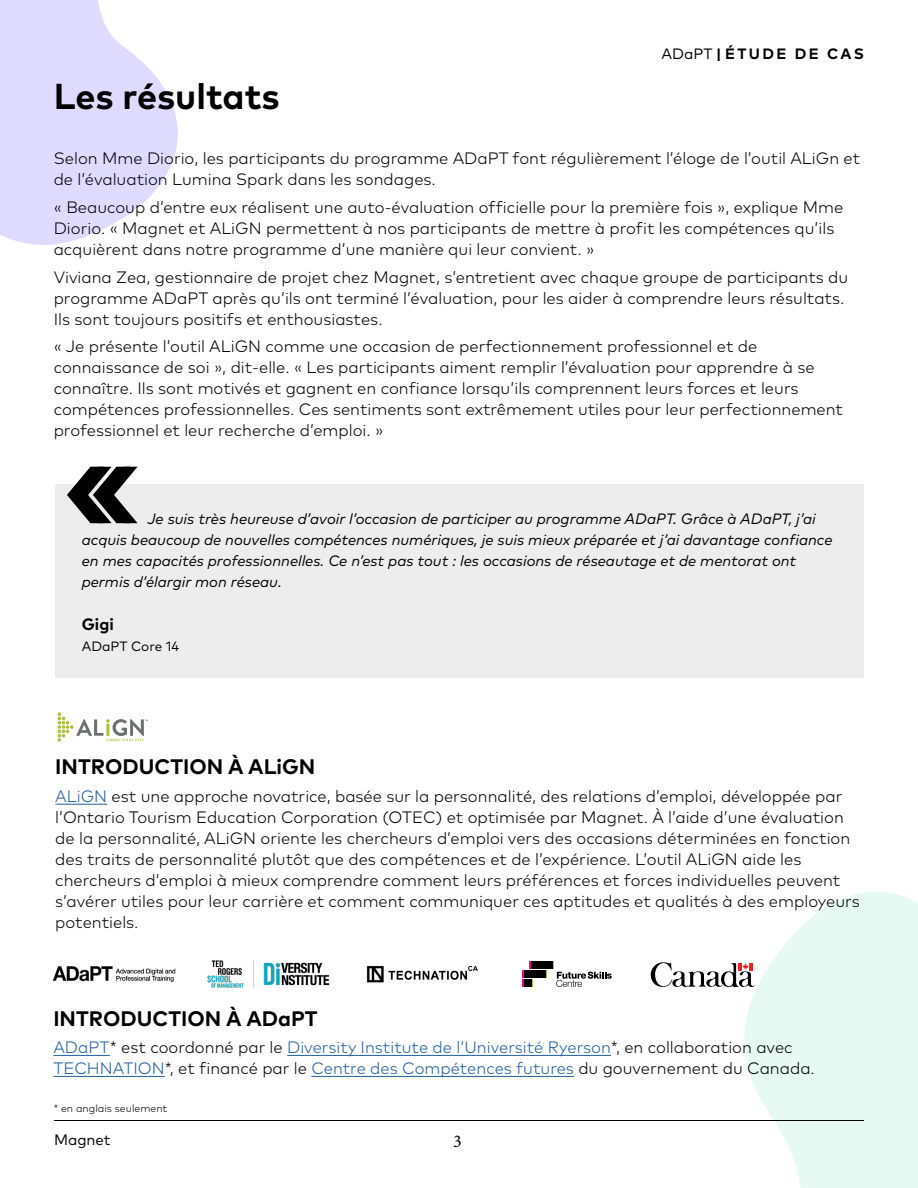
<style>
.page{position:relative;width:918px;height:1188px;background:#fff}
.page>*{position:absolute;margin:0;border:0;box-sizing:border-box;transform-origin:0 0}
.t1{font:700 36px "Mark Pro";color:#000}
.t2{font:700 21px "Mark Pro";color:#000}
.t3{font:18px "Minion Pro";color:#000}
.t4{font:300 16.5px/21px "Mark Pro";color:#000}
.t5{font:300 16.5px/21px "Mark Pro";color:#215e9e}
.t6{font:700 16.5px "Mark Pro";color:#000}
.t7{font:italic 15px/21px "Mark Pro";color:#000}
.t8{font:700 15px "Mark Pro";letter-spacing:.155em;color:#000101}
.t9{font:15px "Mark Pro";color:#000}
.t10{font:13.5px "Mark Pro";color:#000}
.t11{font:300 10.5px "Mark Pro";color:#000}
.s1{font-weight:400;color:#000}
.s2{color:#000}
.s3{color:#215e9e}
</style>
<div class="page">
<hr style="left:54px;top:1120px;width:810px;height:1px;background:#000">
<svg style="left:734px;top:892px;width:184px;height:296px;fill:#e6faf3"></svg>
<svg style="left:0;top:0;width:178px;height:245px;fill:#dedbff"></svg>
<hr style="left:55px;top:804px;width:52px;height:1px;background:#215e9e">
<svg style="left:58px;top:712px;width:90px;height:30px"></svg>
<hr style="left:53px;top:1055px;width:57px;height:1px;background:#215e9e">
<hr style="left:287px;top:1055px;width:324px;height:1px;background:#215e9e">
<hr style="left:53px;top:1076px;width:112px;height:1px;background:#215e9e">
<hr style="left:311px;top:1076px;width:263px;height:1px;background:#215e9e">
<img style="left:53px;top:967px;width:123px;height:15px">
<img style="left:207px;top:961px;width:122px;height:27px">
<img style="left:366px;top:965px;width:112px;height:18px">
<div style="left:531px;top:962px;width:22px;height:7px;background:#000"></div>
<svg style="left:545px;top:971px;width:2px;height:7px"></svg>
<div style="left:524px;top:971px;width:21px;height:7px;background:#000"></div>
<svg style="left:522px;top:962px;width:11px;height:25px"></svg>
<div style="left:524px;top:980px;width:7px;height:7px;background:#000"></div>
<svg style="left:553px;top:962px;width:59px;height:25px"></svg>
<svg style="left:651px;top:962px;width:104px;height:25px"></svg>
<div style="left:55px;top:485px;width:808px;height:193px;background:#ededed"></div>
<svg style="left:67px;top:467px;width:71px;height:56px"></svg>
<h1 class="t1" style="left:54px;top:69px;width:228px">Les résultats</h1>
<p class="t8" style="left:661px;top:42px;width:204px"><span class="s1">ADaPT</span> <span class="s2">|</span> ÉTUDE DE CAS</p>
<p class="t4" style="left:54px;top:147px;width:808px">Selon Mme Diorio, les participants du programme ADaPT font régulièrement l’éloge de l’outil ALiGn et de l’évaluation Lumina Spark dans les sondages.</p>
<p class="t4" style="left:54px;top:195px;width:791px">« Beaucoup d’entre eux réalisent une auto-évaluation officielle pour la première fois », explique Mme<br>Diorio. « Magnet et ALiGN permettent à nos participants de mettre à profit les compétences qu’ils acquièrent dans notre programme d’une manière qui leur convient. »</p>
<p class="t4" style="left:54px;top:265px;width:796px">Viviana Zea, gestionnaire de projet chez Magnet, s’entretient avec chaque groupe de participants du programme ADaPT après qu’ils ont terminé l’évaluation, pour les aider à comprendre leurs résultats.<br>Ils sont toujours positifs et enthousiastes.</p>
<p class="t4" style="left:54px;top:335px;width:791px">« Je présente l’outil ALiGN comme une occasion de perfectionnement professionnel et de connaissance de soi », dit-elle. « Les participants aiment remplir l’évaluation pour apprendre à se connaître. Ils sont motivés et gagnent en confiance lorsqu’ils comprennent leurs forces et leurs compétences professionnelles. Ces sentiments sont extrêmement utiles pour leur perfectionnement professionnel et leur recherche d’emploi. »</p>
<p class="t7" style="left:82px;top:507px;width:752px;text-indent:66px">Je suis très heureuse d’avoir l’occasion de participer au programme ADaPT. Grâce à ADaPT, j’ai acquis beaucoup de nouvelles compétences numériques, je suis mieux préparée et j’ai davantage confiance en mes capacités professionnelles. Ce n’est pas tout : les occasions de réseautage et de mentorat ont permis d’élargir mon réseau.</p>
<p class="t6" style="left:82px;top:611px;width:34px">Gigi</p>
<p class="t10" style="left:82px;top:636px;width:99px">ADaPT Core 14</p>
<p class="t2" style="left:55px;top:751px;width:262px">INTRODUCTION À ALiGN</p>
<p class="t4" style="left:55px;top:784px;width:806px"><span class="s3">ALiGN</span> est une approche novatrice, basée sur la personnalité, des relations d’emploi, développée par l’Ontario Tourism Education Corporation (OTEC) et optimisée par Magnet. À l’aide d’une évaluation de la personnalité, ALiGN oriente les chercheurs d’emploi vers des occasions déterminées en fonction des traits de personnalité plutôt que des compétences et de l’expérience. L’outil ALiGN aide les chercheurs d’emploi à mieux comprendre comment leurs préférences et forces individuelles peuvent s’avérer utiles pour leur carrière et comment communiquer ces aptitudes et qualités à des employeurs potentiels.</p>
<p class="t2" style="left:53px;top:1002px;width:266px">INTRODUCTION À ADaPT</p>
<p class="t5" style="left:53px;top:1036px;width:763px">ADaPT<span class="s2">* est coordonné par le</span> Diversity Institute de l’Université Ryerson<span class="s2">*, en collaboration avec<br></span>TECHNATION<span class="s2">*, et financé par le</span> Centre des Compétences futures <span class="s2">du gouvernement du Canada.</span></p>
<p class="t11" style="left:54px;top:1101px;width:115px">* en anglais seulement</p>
<p class="t9" style="left:54px;top:1129px;width:58px">Magnet</p>
<p class="t3" style="left:453px;top:1129px;width:10px">3</p>
</div>
